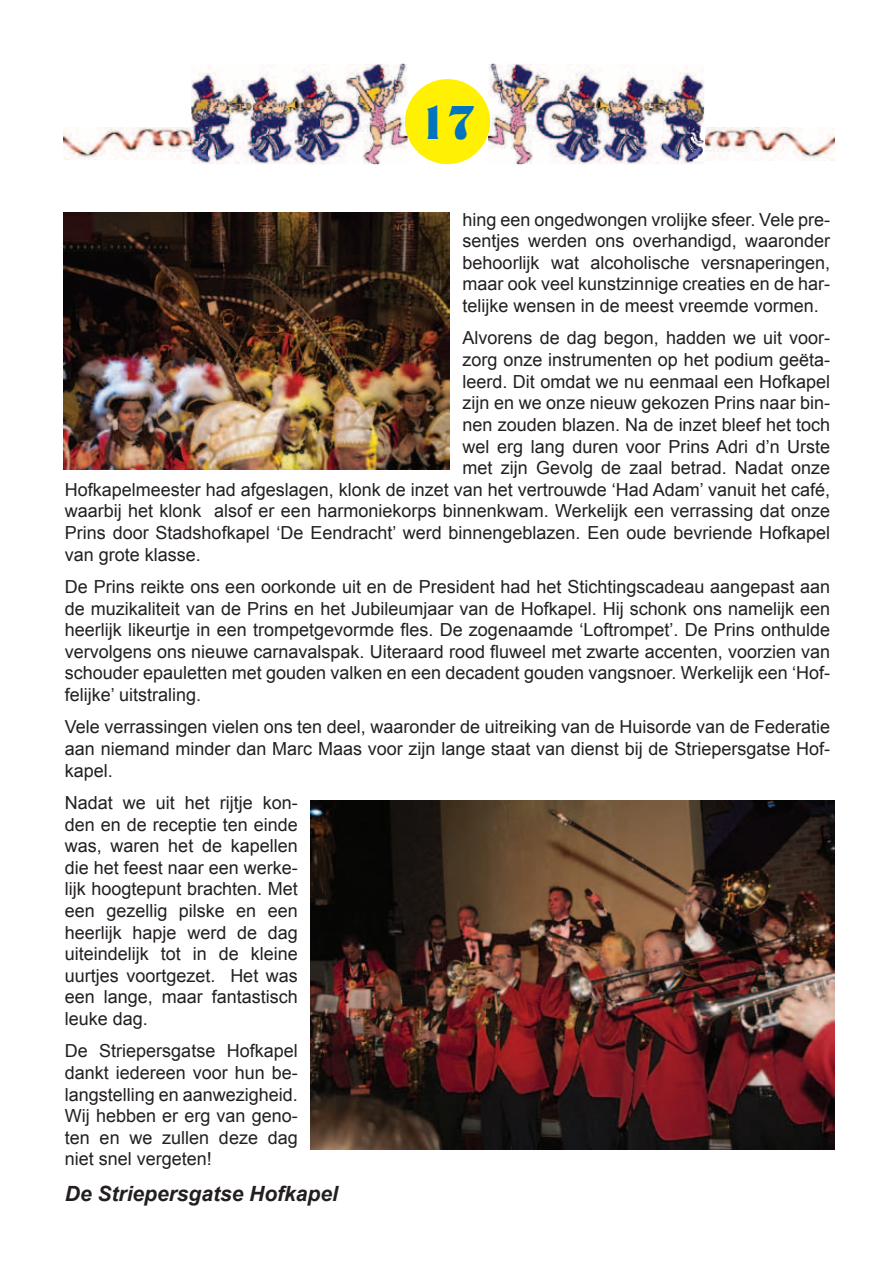
<style>
.page{position:relative;width:893px;height:1263px;background:#fff}
.page>*{position:absolute;margin:0;border:0;box-sizing:border-box;transform-origin:0 0}
.t1{font:48px "Deneane";color:#0074be}
.t2{font:italic 700 21px "Arial";color:#231f20}
.t3{font:18px/21.6px "Arial";color:#231f20;text-align:justify}
</style>
<div class="page">
<div style="left:405px;top:79px;width:85px;height:85px;background:#fff101;border-radius:50%"></div>
<img style="left:191px;top:64px;width:217px;height:100px">
<img style="left:405px;top:107px;width:3px;height:29px">
<img style="left:488px;top:64px;width:216px;height:100px">
<img style="left:488px;top:109px;width:2px;height:26px">
<img style="left:64px;top:128px;width:144px;height:32px">
<img style="left:691px;top:128px;width:144px;height:32px">
<img style="left:64px;top:212px;width:386px;height:258px">
<img style="left:311px;top:800px;width:524px;height:350px">
<h1 class="t1" style="left:419px;top:93px;width:59px">17</h1>
<p class="t3" style="left:463px;top:209px;width:369px">hing een ongedwongen vrolijke sfeer. Vele pre&shy;sentjes werden ons overhandigd, waaronder behoorlijk wat alcoholische versnaperingen, maar ook veel kunstzinnige creaties en de har&shy;telijke wensen in de meest vreemde vormen.</p>
<p class="t3" style="left:463px;top:328px;width:369px">Alvorens de dag begon, hadden we uit voor-</p>
<p class="t3" style="left:463px;top:349px;width:369px">zorg onze instrumenten op het podium geëta-</p>
<p class="t3" style="left:463px;top:371px;width:369px">leerd. Dit omdat we nu eenmaal een Hofkapel</p>
<p class="t3" style="left:463px;top:392px;width:369px">zijn en we onze nieuw gekozen Prins naar bin-</p>
<p class="t3" style="left:463px;top:414px;width:369px">nen zouden blazen. Na de inzet bleef het toch</p>
<p class="t3" style="left:463px;top:436px;width:369px">wel erg lang duren voor Prins Adri d’n Urste</p>
<p class="t3" style="left:463px;top:457px;width:369px">met zijn Gevolg de zaal betrad. Nadat onze</p>
<p class="t3" style="left:65px;top:479px;width:767px">Hofkapelmeester had afgeslagen, klonk de inzet van het vertrouwde ‘Had Adam’ vanuit het café,</p>
<p class="t3" style="left:65px;top:500px;width:767px">waarbij het klonk alsof er een harmoniekorps binnenkwam. Werkelijk een verrassing dat onze</p>
<p class="t3" style="left:65px;top:522px;width:767px">Prins door Stadshofkapel ‘De Eendracht’ werd binnengeblazen. Een oude bevriende Hofkapel</p>
<p class="t3" style="left:65px;top:544px;width:138px">van grote klasse.</p>
<p class="t3" style="left:65px;top:576px;width:767px">De Prins reikte ons een oorkonde uit en de President had het Stichtingscadeau aangepast aan de muzikaliteit van de Prins en het Jubileumjaar van de Hofkapel. Hij schonk ons namelijk een heerlijk likeurtje in een trompetgevormde fles. De zogenaamde ‘Loftrompet’. De Prins onthulde vervolgens ons nieuwe carnavalspak. Uiteraard rood fluweel met zwarte accenten, voorzien van schouder epauletten met gouden valken en een decadent gouden vangsnoer. Werkelijk een ‘Hof&shy;felijke’ uitstraling.</p>
<p class="t3" style="left:65px;top:716px;width:767px">Vele verrassingen vielen ons ten deel, waaronder de uitreiking van de Huisorde van de Federatie aan niemand minder dan Marc Maas voor zijn lange staat van dienst bij de Striepersgatse Hof&shy;kapel.</p>
<p class="t3" style="left:65px;top:792px;width:234px">Nadat we uit het rijtje kon&shy;den en de receptie ten einde was, waren het de kapellen die het feest naar een werke&shy;lijk hoogtepunt brachten. Met een gezellig pilske en een heerlijk hapje werd de dag uiteindelijk tot in de kleine uurtjes voortgezet. Het was een lange, maar fantastisch leuke dag.</p>
<p class="t3" style="left:65px;top:1040px;width:234px">De Striepersgatse Hofkapel dankt iedereen voor hun be&shy;langstelling en aanwezigheid.<br>Wij hebben er erg van geno&shy;ten en we zullen deze dag niet snel vergeten!</p>
<p class="t2" style="left:65px;top:1180px;width:275px">De Striepersgatse Hofkapel</p>
</div>
